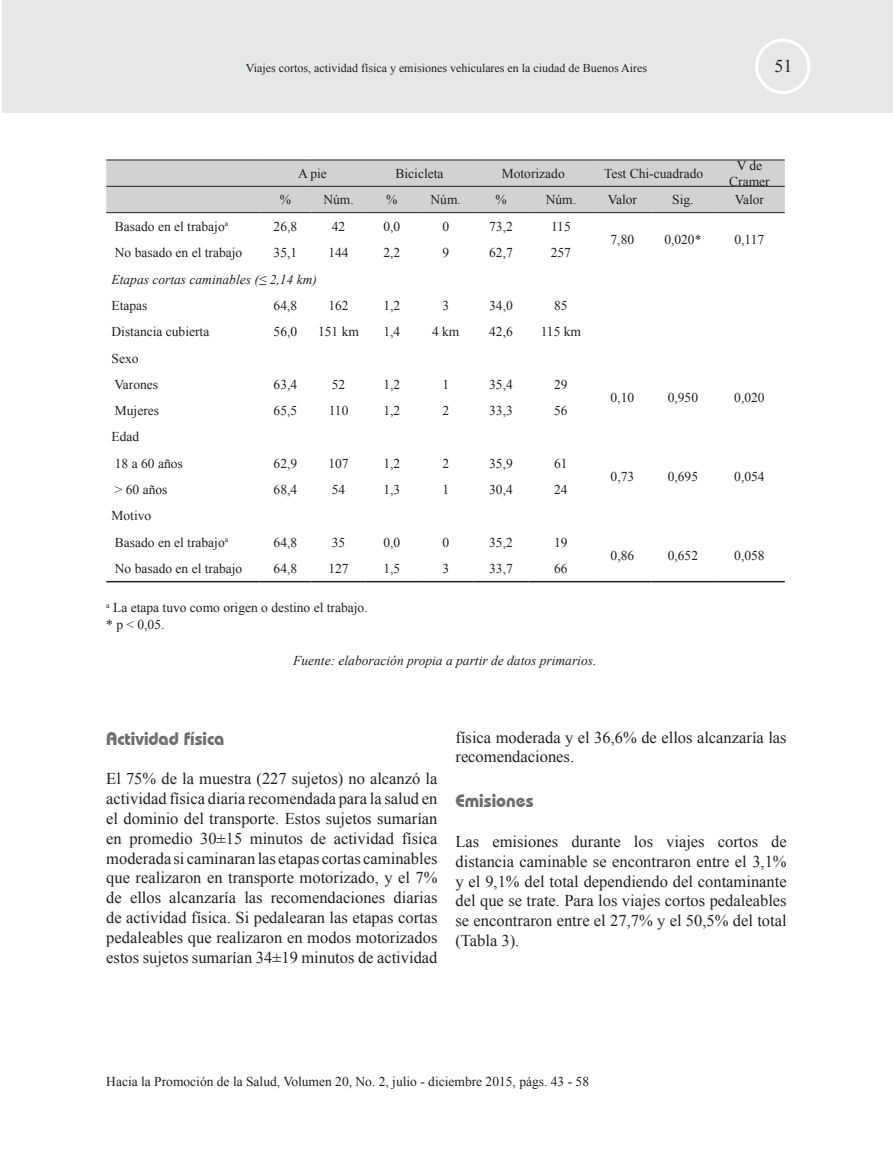
<style>
.page{position:relative;width:893px;height:1149px;background:#fff}
.page>*{position:absolute;margin:0;border:0;box-sizing:border-box;transform-origin:0 0}
.t1{font:700 18px "Bauhaus IT Cby BT";color:#6c6d70}
.t2{font:18px "Times New Roman";color:#231f20}
.t3{font:16.5px/19.8px "Times New Roman";color:#231f20;text-align:justify}
.t4{font:13.5px/26.2px "Times New Roman";color:#231f20}
.t5{font:italic 13.5px "Times New Roman";color:#231f20}
.t6{font:12px "Times New Roman";color:#231f20}
</style>
<div class="page">
<div style="left:2px;top:0;width:891px;height:113px;background:#e6e7e9"></div>
<div style="left:755px;top:39px;width:55px;height:55px;border:3px solid #fff;border-radius:50%"></div>
<div style="left:106px;top:160px;width:679px;height:52px;background:#d1d2d4"></div>
<hr style="left:106px;top:580px;width:153px;height:2px;background:#231f20">
<hr style="left:259px;top:580px;width:52px;height:2px;background:#231f20">
<hr style="left:311px;top:580px;width:55px;height:2px;background:#231f20">
<hr style="left:366px;top:580px;width:52px;height:2px;background:#231f20">
<hr style="left:418px;top:580px;width:55px;height:2px;background:#231f20">
<hr style="left:473px;top:580px;width:56px;height:2px;background:#231f20">
<hr style="left:529px;top:580px;width:64px;height:2px;background:#231f20">
<hr style="left:593px;top:580px;width:59px;height:2px;background:#231f20">
<hr style="left:652px;top:580px;width:62px;height:2px;background:#231f20">
<hr style="left:714px;top:580px;width:71px;height:2px;background:#231f20">
<hr style="left:106px;top:159px;width:153px;height:1px;background:#231f20">
<hr style="left:259px;top:159px;width:52px;height:1px;background:#231f20">
<hr style="left:311px;top:159px;width:55px;height:1px;background:#231f20">
<hr style="left:366px;top:159px;width:52px;height:1px;background:#231f20">
<hr style="left:418px;top:159px;width:55px;height:1px;background:#231f20">
<hr style="left:473px;top:159px;width:56px;height:1px;background:#231f20">
<hr style="left:529px;top:159px;width:64px;height:1px;background:#231f20">
<hr style="left:593px;top:159px;width:59px;height:1px;background:#231f20">
<hr style="left:652px;top:159px;width:62px;height:1px;background:#231f20">
<hr style="left:714px;top:159px;width:71px;height:1px;background:#231f20">
<hr style="left:106px;top:212px;width:153px;height:1px;background:#231f20">
<hr style="left:259px;top:212px;width:52px;height:1px;background:#231f20">
<hr style="left:311px;top:212px;width:55px;height:1px;background:#231f20">
<hr style="left:366px;top:212px;width:52px;height:1px;background:#231f20">
<hr style="left:418px;top:212px;width:55px;height:1px;background:#231f20">
<hr style="left:473px;top:212px;width:56px;height:1px;background:#231f20">
<hr style="left:529px;top:212px;width:64px;height:1px;background:#231f20">
<hr style="left:593px;top:212px;width:59px;height:1px;background:#231f20">
<hr style="left:652px;top:212px;width:62px;height:1px;background:#231f20">
<hr style="left:714px;top:212px;width:71px;height:1px;background:#231f20">
<hr style="left:106px;top:186px;width:153px;height:1px;background:#231f20">
<hr style="left:259px;top:186px;width:52px;height:1px;background:#231f20">
<hr style="left:311px;top:186px;width:55px;height:1px;background:#231f20">
<hr style="left:366px;top:186px;width:52px;height:1px;background:#231f20">
<hr style="left:418px;top:186px;width:55px;height:1px;background:#231f20">
<hr style="left:473px;top:186px;width:56px;height:1px;background:#231f20">
<hr style="left:529px;top:186px;width:64px;height:1px;background:#231f20">
<hr style="left:593px;top:186px;width:59px;height:1px;background:#231f20">
<hr style="left:652px;top:186px;width:62px;height:1px;background:#231f20">
<hr style="left:714px;top:186px;width:71px;height:1px;background:#231f20">
<p class="t6" style="left:246px;top:60px;width:403px">Viajes cortos, actividad física y emisiones vehiculares en la ciudad de Buenos Aires</p>
<p class="t2" style="left:774px;top:54px;width:19px">51</p>
<p class="t4" style="left:298px;top:160px;width:30px">A pie</p>
<p class="t4" style="left:396px;top:160px;width:49px">Bicicleta</p>
<p class="t4" style="left:502px;top:160px;width:64px">Motorizado</p>
<p class="t4" style="left:604px;top:160px;width:101px">Test Chi-cuadrado</p>
<p class="t4" style="left:729px;top:157px;width:42px;line-height:16.2px;text-align:center">V de<br>Cramer</p>
<p class="t4" style="left:280px;top:186px;width:13px">%</p>
<p class="t4" style="left:323px;top:186px;width:32px">Núm.</p>
<p class="t4" style="left:386px;top:186px;width:13px">%</p>
<p class="t4" style="left:431px;top:186px;width:32px">Núm.</p>
<p class="t4" style="left:495px;top:186px;width:13px">%</p>
<p class="t4" style="left:546px;top:186px;width:32px">Núm.</p>
<p class="t4" style="left:608px;top:186px;width:31px">Valor</p>
<p class="t4" style="left:672px;top:186px;width:23px">Sig.</p>
<p class="t4" style="left:735px;top:186px;width:31px">Valor</p>
<p class="t4" style="left:115px;top:213px;width:115px">Basado en el trabajo<sup>a</sup></p>
<p class="t4" style="left:274px;top:213px;width:25px">26,8</p>
<p class="t4" style="left:332px;top:213px;width:15px">42</p>
<p class="t4" style="left:383px;top:213px;width:18px">0,0</p>
<p class="t4" style="left:442px;top:213px;width:8px">0</p>
<p class="t4" style="left:489px;top:213px;width:25px">73,2</p>
<p class="t4" style="left:551px;top:213px;width:21px">115</p>
<p class="t4" style="left:115px;top:239px;width:129px">No basado en el trabajo</p>
<p class="t4" style="left:274px;top:239px;width:25px">35,1</p>
<p class="t4" style="left:328px;top:239px;width:22px">144</p>
<p class="t4" style="left:383px;top:239px;width:18px">2,2</p>
<p class="t4" style="left:442px;top:239px;width:8px">9</p>
<p class="t4" style="left:489px;top:239px;width:25px">62,7</p>
<p class="t4" style="left:551px;top:239px;width:22px">257</p>
<p class="t5" style="left:112px;top:269px;width:207px">Etapas cortas caminables (≤ 2,14 km)</p>
<p class="t4" style="left:112px;top:292px;width:37px">Etapas</p>
<p class="t4" style="left:274px;top:292px;width:25px">64,8</p>
<p class="t4" style="left:328px;top:292px;width:22px">162</p>
<p class="t4" style="left:383px;top:292px;width:18px">1,2</p>
<p class="t4" style="left:442px;top:292px;width:8px">3</p>
<p class="t4" style="left:489px;top:292px;width:25px">34,0</p>
<p class="t4" style="left:554px;top:292px;width:15px">85</p>
<p class="t4" style="left:112px;top:318px;width:99px">Distancia cubierta</p>
<p class="t4" style="left:274px;top:318px;width:25px">56,0</p>
<p class="t4" style="left:318px;top:318px;width:42px">151 km</p>
<p class="t4" style="left:383px;top:318px;width:18px">1,4</p>
<p class="t4" style="left:432px;top:318px;width:29px">4 km</p>
<p class="t4" style="left:489px;top:318px;width:25px">42,6</p>
<p class="t4" style="left:541px;top:318px;width:42px">115 km</p>
<p class="t4" style="left:112px;top:344px;width:48px">Sexo<br>Varones</p>
<p class="t4" style="left:274px;top:371px;width:25px">63,4</p>
<p class="t4" style="left:332px;top:371px;width:15px">52</p>
<p class="t4" style="left:383px;top:371px;width:18px">1,2</p>
<p class="t4" style="left:442px;top:371px;width:8px">1</p>
<p class="t4" style="left:489px;top:371px;width:25px">35,4</p>
<p class="t4" style="left:554px;top:371px;width:15px">29</p>
<p class="t4" style="left:115px;top:397px;width:46px">Mujeres</p>
<p class="t4" style="left:274px;top:397px;width:25px">65,5</p>
<p class="t4" style="left:329px;top:397px;width:21px">110</p>
<p class="t4" style="left:383px;top:397px;width:18px">1,2</p>
<p class="t4" style="left:442px;top:397px;width:8px">2</p>
<p class="t4" style="left:489px;top:397px;width:25px">33,3</p>
<p class="t4" style="left:554px;top:397px;width:15px">56</p>
<p class="t4" style="left:112px;top:423px;width:73px">Edad<br>18 a 60 años</p>
<p class="t4" style="left:274px;top:450px;width:25px">62,9</p>
<p class="t4" style="left:328px;top:450px;width:22px">107</p>
<p class="t4" style="left:383px;top:450px;width:18px">1,2</p>
<p class="t4" style="left:442px;top:450px;width:8px">2</p>
<p class="t4" style="left:489px;top:450px;width:25px">35,9</p>
<p class="t4" style="left:554px;top:450px;width:15px">61</p>
<p class="t4" style="left:115px;top:476px;width:54px">&gt; 60 años</p>
<p class="t4" style="left:274px;top:476px;width:25px">68,4</p>
<p class="t4" style="left:332px;top:476px;width:15px">54</p>
<p class="t4" style="left:383px;top:476px;width:18px">1,3</p>
<p class="t4" style="left:442px;top:476px;width:8px">1</p>
<p class="t4" style="left:489px;top:476px;width:25px">30,4</p>
<p class="t4" style="left:554px;top:476px;width:15px">24</p>
<p class="t4" style="left:112px;top:502px;width:118px">Motivo<br>Basado en el trabajo<sup>a</sup></p>
<p class="t4" style="left:274px;top:529px;width:25px">64,8</p>
<p class="t4" style="left:332px;top:529px;width:15px">35</p>
<p class="t4" style="left:383px;top:529px;width:18px">0,0</p>
<p class="t4" style="left:442px;top:529px;width:8px">0</p>
<p class="t4" style="left:489px;top:529px;width:25px">35,2</p>
<p class="t4" style="left:554px;top:529px;width:15px">19</p>
<p class="t4" style="left:115px;top:554px;width:129px">No basado en el trabajo</p>
<p class="t4" style="left:274px;top:554px;width:25px">64,8</p>
<p class="t4" style="left:328px;top:554px;width:22px">127</p>
<p class="t4" style="left:383px;top:554px;width:18px">1,5</p>
<p class="t4" style="left:442px;top:554px;width:8px">3</p>
<p class="t4" style="left:489px;top:554px;width:25px">33,7</p>
<p class="t4" style="left:554px;top:554px;width:15px">66</p>
<p class="t4" style="left:106px;top:599px;width:263px;line-height:16.2px"><sup>a</sup> La etapa tuvo como origen o destino el trabajo. * p &lt; 0,05.</p>
<p class="t5" style="left:293px;top:650px;width:305px">Fuente: elaboración propia a partir de datos primarios.</p>
<p class="t4" style="left:611px;top:226px;width:25px">7,80</p>
<p class="t4" style="left:664px;top:226px;width:39px">0,020*</p>
<p class="t4" style="left:734px;top:226px;width:31px">0,117</p>
<p class="t4" style="left:611px;top:384px;width:25px">0,10</p>
<p class="t4" style="left:668px;top:384px;width:32px">0,950</p>
<p class="t4" style="left:734px;top:384px;width:32px">0,020</p>
<p class="t4" style="left:611px;top:463px;width:25px">0,73</p>
<p class="t4" style="left:668px;top:463px;width:32px">0,695</p>
<p class="t4" style="left:734px;top:463px;width:32px">0,054</p>
<p class="t4" style="left:611px;top:541px;width:25px">0,86</p>
<p class="t4" style="left:668px;top:541px;width:32px">0,652</p>
<p class="t4" style="left:734px;top:541px;width:32px">0,058</p>
<p class="t1" style="left:106px;top:727px;width:120px">Actividad física</p>
<p class="t3" style="left:106px;top:768px;width:333px">El 75% de la muestra (227 sujetos) no alcanzó la actividad física diaria recomendada para la salud en el dominio del transporte. Estos sujetos sumarían en promedio 30±15 minutos de actividad física moderada si caminaran las etapas cortas caminables que realizaron en transporte motorizado, y el 7% de ellos alcanzaría las recomendaciones diarias de actividad física. Si pedalearan las etapas cortas pedaleables que realizaron en modos motorizados estos sujetos sumarían 34±19 minutos de actividad</p>
<p class="t3" style="left:455px;top:726px;width:333px">física moderada y el 36,6% de ellos alcanzaría las recomendaciones.</p>
<p class="t1" style="left:455px;top:789px;width:80px">Emisiones</p>
<p class="t3" style="left:455px;top:831px;width:333px">Las emisiones durante los viajes cortos de distancia caminable se encontraron entre el 3,1% y el 9,1% del total dependiendo del contaminante del que se trate. Para los viajes cortos pedaleables se encontraron entre el 27,7% y el 50,5% del total (Tabla 3).</p>
<p class="t4" style="left:106px;top:1067px;width:484px">Hacia la Promoción de la Salud, Volumen 20, No. 2, julio - diciembre 2015, págs. 43 - 58</p>
</div>
